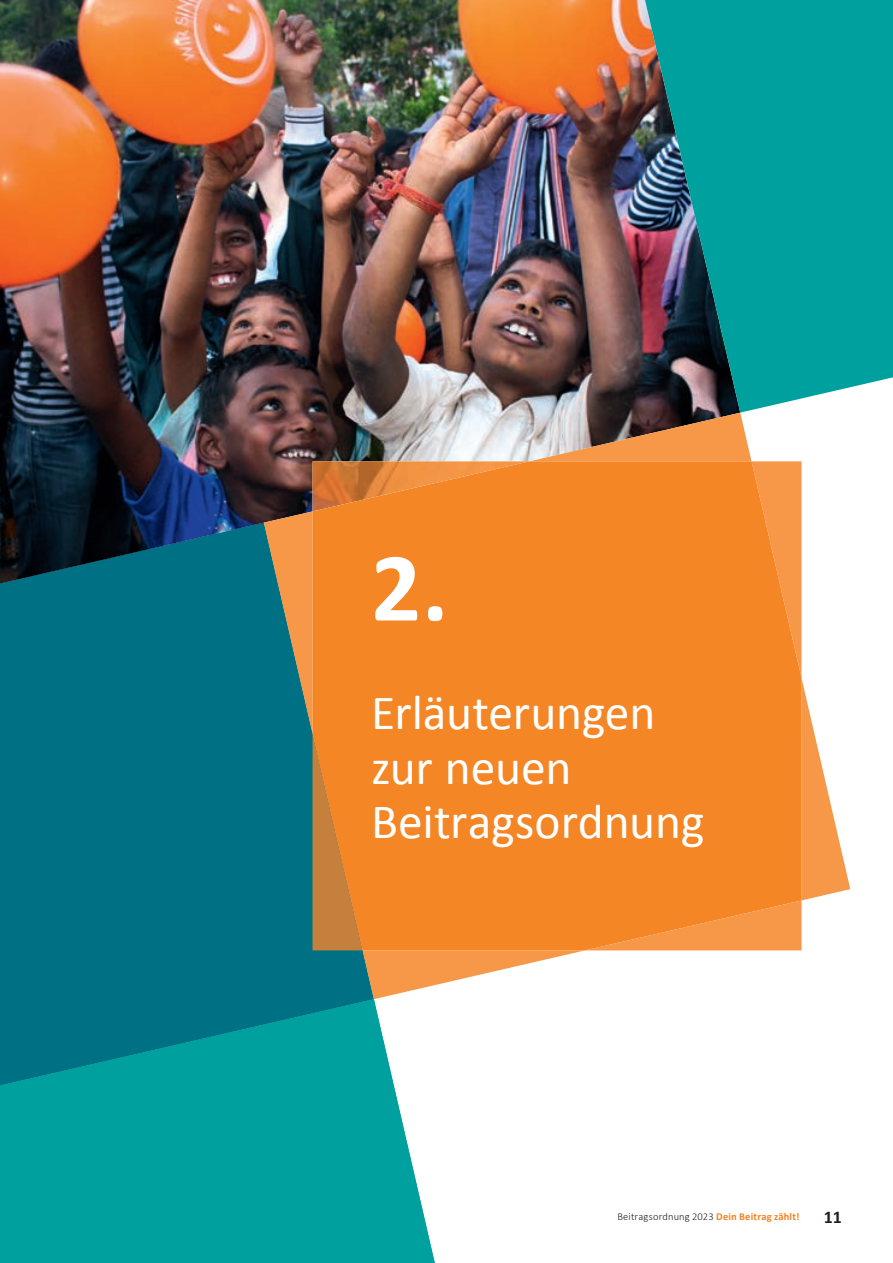
<style>
.page{position:relative;width:893px;height:1263px;background:#fff}
.page>*{position:absolute;margin:0;border:0;box-sizing:border-box;transform-origin:0 0}
.t1{font:700 99px "Calibri";color:#fff}
.t2{font:49.5px/54.4px "Calibri";letter-spacing:-.005em;color:#fff}
.t3{font:700 18px "Calibri";color:#231f20}
.t4{font:300 10.5px "Calibri";letter-spacing:.015em;color:#231f20}
.s1{font-weight:700;color:#f58220}
</style>
<div class="page">
<div style="left:0;top:584px;width:363px;height:415px;background:#007184"></div>
<img style="left:0;top:0;width:645px;height:584px">
<svg style="left:645px;top:0;width:248px;height:413px;background:#159091"></svg>
<svg style="left:740px;top:413px;width:12px;height:48px"></svg>
<img style="left:529px;top:413px;width:211px;height:48px">
<svg style="left:264px;top:523px;width:49px;height:427px;background:#3e7b75"></svg>
<img style="left:264px;top:511px;width:49px;height:12px">
<svg style="left:363px;top:678px;width:487px;height:321px"></svg>
<svg style="left:313px;top:461px;width:488px;height:489px;background:#f38628"></svg>
<svg style="left:0;top:999px;width:435px;height:264px;background:#11a0a1"></svg>
<h1 class="t1" style="left:371px;top:524px;width:79px">2.</h1>
<h2 class="t2" style="left:371px;top:686px;width:335px">Erläuterungen zur neuen<br>Beitragsordnung</h2>
<p class="t4" style="left:617px;top:1210px;width:184px">Beitragsordnung 2023 <span class="s1">Dein Beitrag zählt!</span></p>
<h3 class="t3" style="left:824px;top:1205px;width:20px">11</h3>
</div>
